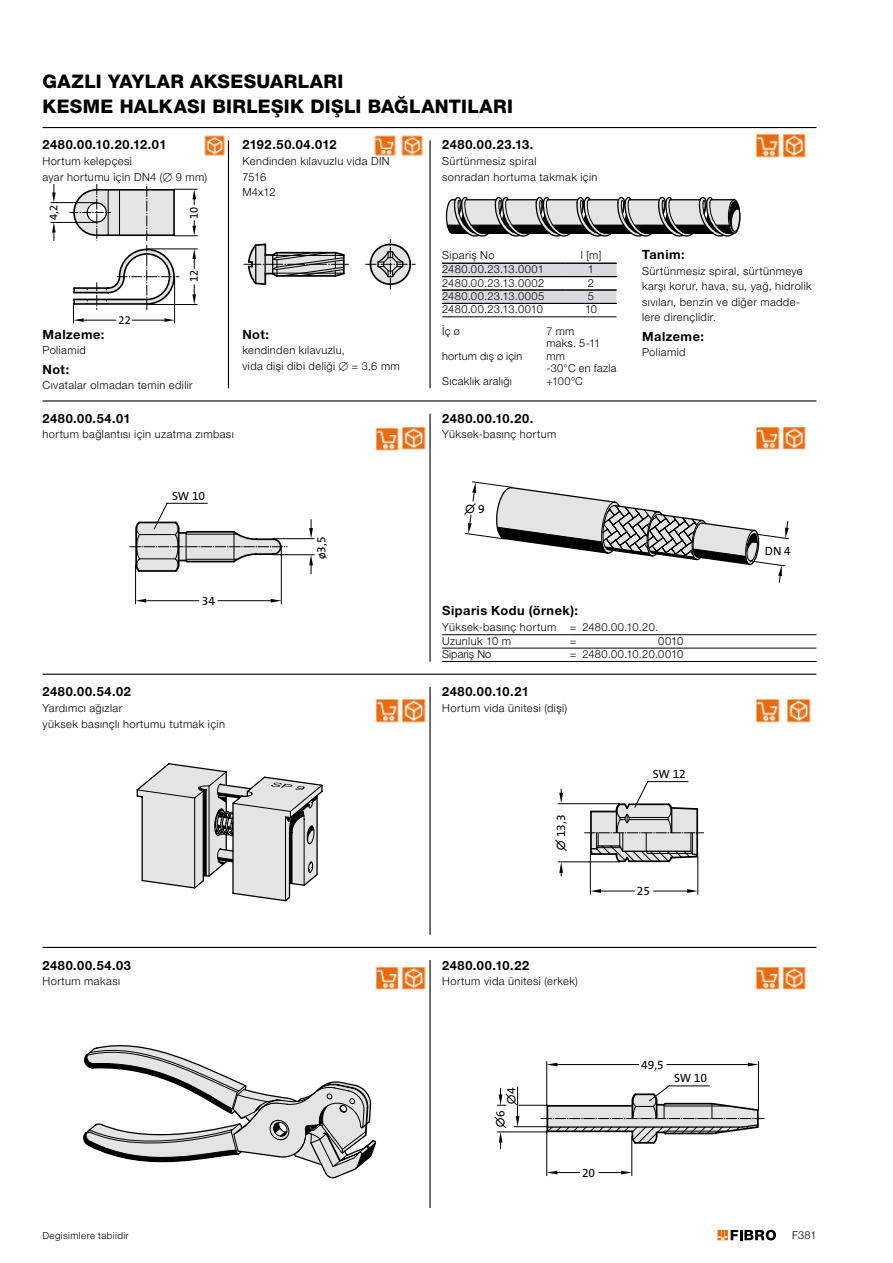
<style>
.page{position:relative;width:893px;height:1263px;background:#fff}
.page>*{position:absolute;margin:0;border:0;box-sizing:border-box;transform-origin:0 0}
.t1{font:800 18.75px/24.8px "Helvetica Neue LT Pro";letter-spacing:.02em;color:#000}
.t2{font:700 12.75px "Helvetica Neue LT Pro";letter-spacing:.04em;color:#000}
.t3{font:700 12.75px "Helvetica Neue";color:#000}
.t4{font:12px "The Sans LP5 Plain";color:#000}
.t5{font:11.4px "The Sans LP5 Plain";color:#000}
.t6{font:300 11.1px/15.6px "Helvetica Neue LT Pro";letter-spacing:.035em;color:#000}
.t7{font:300 10.95px/13.2px "Helvetica Neue LT Pro";letter-spacing:.025em;color:#000}
.t8{font:300 9.75px "Helvetica Neue LT Pro";letter-spacing:.04em;color:#000}
</style>
<div class="page">
<hr style="left:43px;top:127px;width:773px;height:1px;background:#000">
<svg style="left:718px;top:1230px;width:58px;height:10px"></svg>
<svg style="left:83px;top:1045px;width:294px;height:134px"></svg>
<hr style="left:514px;top:1126px;width:33px;height:1px;background:#000">
<svg style="left:499px;top:1133px;width:3px;height:16px"></svg>
<svg style="left:497px;top:1088px;width:9px;height:18px"></svg>
<hr style="left:497px;top:1132px;width:50px;height:1px;background:#000">
<hr style="left:546px;top:1131px;width:1px;height:45px;background:#000">
<hr style="left:631px;top:1137px;width:1px;height:39px;background:#000">
<hr style="left:546px;top:1061px;width:1px;height:44px;background:#000">
<hr style="left:758px;top:1061px;width:1px;height:49px;background:#000">
<svg style="left:599px;top:1171px;width:33px;height:3px"></svg>
<svg style="left:547px;top:1171px;width:33px;height:3px"></svg>
<svg style="left:748px;top:1063px;width:10px;height:3px"></svg>
<hr style="left:667px;top:1064px;width:82px;height:1px;background:#000">
<svg style="left:547px;top:1063px;width:10px;height:3px"></svg>
<hr style="left:556px;top:1064px;width:83px;height:1px;background:#000">
<svg style="left:516px;top:1085px;width:248px;height:60px"></svg>
<hr style="left:590px;top:854px;width:1px;height:40px;background:#000">
<hr style="left:698px;top:856px;width:1px;height:38px;background:#000">
<hr style="left:558px;top:803px;width:61px;height:1px;background:#000">
<hr style="left:558px;top:861px;width:61px;height:1px;background:#000">
<svg style="left:559px;top:862px;width:4px;height:14px"></svg>
<svg style="left:559px;top:789px;width:4px;height:14px"></svg>
<svg style="left:687px;top:889px;width:11px;height:4px"></svg>
<hr style="left:654px;top:891px;width:34px;height:1px;background:#000">
<svg style="left:590px;top:889px;width:11px;height:4px"></svg>
<hr style="left:600px;top:891px;width:34px;height:1px;background:#000">
<svg style="left:585px;top:781px;width:119px;height:83px"></svg>
<svg style="left:136px;top:763px;width:187px;height:139px"></svg>
<hr style="left:281px;top:547px;width:1px;height:57px;background:#000">
<hr style="left:135px;top:565px;width:1px;height:39px;background:#000">
<hr style="left:273px;top:538px;width:41px;height:1px;background:#000">
<hr style="left:273px;top:554px;width:41px;height:1px;background:#000">
<svg style="left:309px;top:519px;width:4px;height:20px"></svg>
<svg style="left:309px;top:555px;width:4px;height:19px"></svg>
<svg style="left:130px;top:503px;width:157px;height:100px"></svg>
<svg style="left:465px;top:481px;width:324px;height:102px"></svg>
<svg style="left:445px;top:196px;width:296px;height:41px;background:#989898"></svg>
<svg style="left:365px;top:239px;width:50px;height:50px"></svg>
<svg style="left:244px;top:243px;width:105px;height:42px"></svg>
<hr style="left:51px;top:202px;width:46px;height:1px;background:#000">
<hr style="left:51px;top:222px;width:46px;height:1px;background:#000">
<svg style="left:70px;top:184px;width:127px;height:139px"></svg>
<svg style="left:52px;top:222px;width:4px;height:19px"></svg>
<svg style="left:52px;top:184px;width:4px;height:19px"></svg>
<svg style="left:442px;top:264px;width:175px;height:39px"></svg>
<hr style="left:442px;top:317px;width:124px;height:1px;background:#000">
<hr style="left:566px;top:317px;width:51px;height:1px;background:#000">
<hr style="left:228px;top:140px;width:1px;height:248px;background:#000">
<hr style="left:429px;top:140px;width:2px;height:248px;background:#000">
<hr style="left:429px;top:414px;width:2px;height:248px;background:#000">
<hr style="left:429px;top:687px;width:2px;height:248px;background:#000">
<hr style="left:429px;top:960px;width:2px;height:248px;background:#000">
<hr style="left:43px;top:400px;width:773px;height:1px;background:#000">
<hr style="left:43px;top:674px;width:773px;height:1px;background:#000">
<hr style="left:43px;top:947px;width:773px;height:1px;background:#000">
<hr style="left:442px;top:263px;width:124px;height:1px;background:#000">
<hr style="left:566px;top:263px;width:51px;height:1px;background:#000">
<hr style="left:442px;top:276px;width:124px;height:1px;background:#000">
<hr style="left:566px;top:276px;width:51px;height:1px;background:#000">
<hr style="left:442px;top:290px;width:124px;height:1px;background:#000">
<hr style="left:566px;top:290px;width:51px;height:1px;background:#000">
<hr style="left:442px;top:303px;width:124px;height:1px;background:#000">
<hr style="left:566px;top:303px;width:51px;height:1px;background:#000">
<hr style="left:442px;top:634px;width:128px;height:1px;background:#000">
<hr style="left:570px;top:634px;width:246px;height:1px;background:#000">
<hr style="left:442px;top:648px;width:128px;height:1px;background:#000">
<hr style="left:570px;top:648px;width:246px;height:1px;background:#000">
<hr style="left:442px;top:661px;width:128px;height:1px;background:#000">
<hr style="left:570px;top:661px;width:246px;height:1px;background:#000">
<img style="left:374px;top:698px;width:52px;height:25px">
<img style="left:374px;top:966px;width:52px;height:24px">
<img style="left:374px;top:426px;width:52px;height:25px">
<img style="left:756px;top:426px;width:50px;height:24px">
<img style="left:756px;top:133px;width:50px;height:25px">
<img style="left:756px;top:699px;width:24px;height:24px">
<img style="left:756px;top:966px;width:50px;height:24px">
<img style="left:374px;top:135px;width:22px;height:21px">
<img style="left:204px;top:135px;width:21px;height:21px">
<img style="left:401px;top:135px;width:22px;height:21px">
<img style="left:787px;top:699px;width:24px;height:24px">
<h1 class="t1" style="left:43px;top:69px;width:472px">GAZLI YAYLAR AKSESUARLARI<br>KESME HALKASI BIRLEŞIK DIŞLI BAĞLANTILARI</h1>
<p class="t2" style="left:43px;top:137px;width:125px">2480.00.10.20.12.01</p>
<p class="t6" style="left:43px;top:153px;width:166px">Hortum kelepçesi<br>ayar hortumu için DN4 (∅ 9 mm)</p>
<p class="t5" style="left:47px;top:220px;width:16px;rotate:-90deg">4,2</p>
<p class="t5" style="left:187px;top:219px;width:14px;rotate:-90deg">10</p>
<p class="t2" style="left:242px;top:137px;width:96px">2192.50.04.012</p>
<p class="t6" style="left:242px;top:153px;width:149px">Kendinden kılavuzlu vida DIN<br>7516<br>M4x12</p>
<p class="t5" style="left:187px;top:282px;width:14px;rotate:-90deg">12</p>
<p class="t5" style="left:119px;top:313px;width:14px">22</p>
<p class="t2" style="left:43px;top:326px;width:63px">Malzeme:</p>
<p class="t6" style="left:43px;top:342px;width:45px">Poliamid</p>
<p class="t2" style="left:43px;top:361px;width:28px">Not:</p>
<p class="t6" style="left:43px;top:378px;width:152px">Cıvatalar olmadan temin edilir</p>
<p class="t2" style="left:242px;top:326px;width:28px">Not:</p>
<p class="t6" style="left:242px;top:342px;width:159px">kendinden kılavuzlu,<br>vida dişi dibi deliği ∅ = 3,6 mm</p>
<p class="t2" style="left:43px;top:410px;width:90px">2480.00.54.01</p>
<p class="t6" style="left:43px;top:427px;width:193px">hortum bağlantısı için uzatma zımbası</p>
<p class="t4" style="left:172px;top:489px;width:35px">SW 10</p>
<p class="t4" style="left:202px;top:594px;width:15px">34</p>
<p class="t4" style="left:314px;top:559px;width:24px;rotate:-90deg">ø3,5</p>
<p class="t2" style="left:43px;top:684px;width:90px">2480.00.54.02</p>
<p class="t6" style="left:43px;top:700px;width:184px">Yardımcı ağızlar<br>yüksek basınçlı hortumu tutmak için</p>
<p class="t2" style="left:43px;top:957px;width:90px">2480.00.54.03</p>
<p class="t6" style="left:43px;top:973px;width:79px">Hortum makası</p>
<p class="t8" style="left:43px;top:1229px;width:88px">Degisimlere tabiidir</p>
<p class="t2" style="left:442px;top:137px;width:93px">2480.00.23.13.</p>
<p class="t6" style="left:442px;top:153px;width:157px">Sürtünmesiz spiral<br>sonradan hortuma takmak için</p>
<p class="t3" style="left:444px;top:169px;width:87px">2480.00.23.13.</p>
<p class="t6" style="left:442px;top:247px;width:54px">Sipariş No</p>
<p class="t6" style="left:581px;top:247px;width:22px">l [m]</p>
<p class="t6" style="left:442px;top:261px;width:103px">2480.00.23.13.0001</p>
<p class="t6" style="left:588px;top:261px;width:8px">1</p>
<p class="t6" style="left:442px;top:275px;width:103px">2480.00.23.13.0002</p>
<p class="t6" style="left:588px;top:275px;width:8px">2</p>
<p class="t6" style="left:442px;top:288px;width:104px">2480.00.23.13.0005</p>
<p class="t6" style="left:588px;top:288px;width:8px">5</p>
<p class="t6" style="left:442px;top:302px;width:102px">2480.00.23.13.0010</p>
<p class="t6" style="left:585px;top:302px;width:14px">10</p>
<p class="t7" style="left:442px;top:324px;width:19px">İç Ø</p>
<p class="t7" style="left:546px;top:324px;width:29px">7 mm</p>
<p class="t7" style="left:442px;top:349px;width:82px">hortum dış Ø için</p>
<p class="t7" style="left:546px;top:336px;width:55px">maks. 5-11 mm</p>
<p class="t7" style="left:546px;top:361px;width:72px">-30°C en fazla +100°C</p>
<p class="t7" style="left:442px;top:375px;width:71px">Sıcaklık aralığı</p>
<p class="t2" style="left:442px;top:410px;width:93px">2480.00.10.20.</p>
<p class="t6" style="left:442px;top:427px;width:116px">Yüksek-basınç hortum</p>
<p class="t4" style="left:464px;top:501px;width:22px">∅ 9</p>
<p class="t2" style="left:642px;top:246px;width:44px">Tanim:</p>
<p class="t6" style="left:642px;top:263px;width:171px">Sürtünmesiz spiral, sürtünmeye karşı korur, hava, su, yağ, hidrolik sıvıları, benzin ve diğer madde&shy;lere dirençlidir.</p>
<p class="t2" style="left:642px;top:328px;width:63px">Malzeme:</p>
<p class="t6" style="left:642px;top:345px;width:45px">Poliamid</p>
<p class="t4" style="left:765px;top:544px;width:27px">DN 4</p>
<p class="t2" style="left:442px;top:602px;width:137px">Siparis Kodu (örnek):</p>
<p class="t6" style="left:442px;top:621px;width:217px;line-height:13.4px">Yüksek-basınç hortum = 2480.00.10.20.<br>Uzunluk 10 m<br>Sipariş No</p>
<p class="t6" style="left:570px;top:646px;width:115px">= 2480.00.10.20.0010</p>
<p class="t2" style="left:442px;top:684px;width:88px">2480.00.10.21</p>
<p class="t6" style="left:442px;top:700px;width:127px">Hortum vida ünitesi (dişi)</p>
<p class="t4" style="left:555px;top:851px;width:38px;rotate:-90deg">∅ 13,3</p>
<p class="t2" style="left:442px;top:957px;width:88px">2480.00.10.22</p>
<p class="t6" style="left:442px;top:973px;width:137px">Hortum vida ünitesi (erkek)</p>
<p class="t4" style="left:506px;top:1105px;width:19px;rotate:-90deg">∅4</p>
<p class="t4" style="left:495px;top:1128px;width:19px;rotate:-90deg">∅6</p>
<p class="t4" style="left:582px;top:1167px;width:15px">20</p>
<p class="t4" style="left:653px;top:768px;width:35px">SW 12</p>
<p class="t4" style="left:637px;top:885px;width:15px">25</p>
<p class="t4" style="left:641px;top:1059px;width:24px">49,5</p>
<p class="t4" style="left:674px;top:1072px;width:35px">SW 10</p>
<p class="t7" style="left:792px;top:1228px;width:26px">F381</p>
</div>
